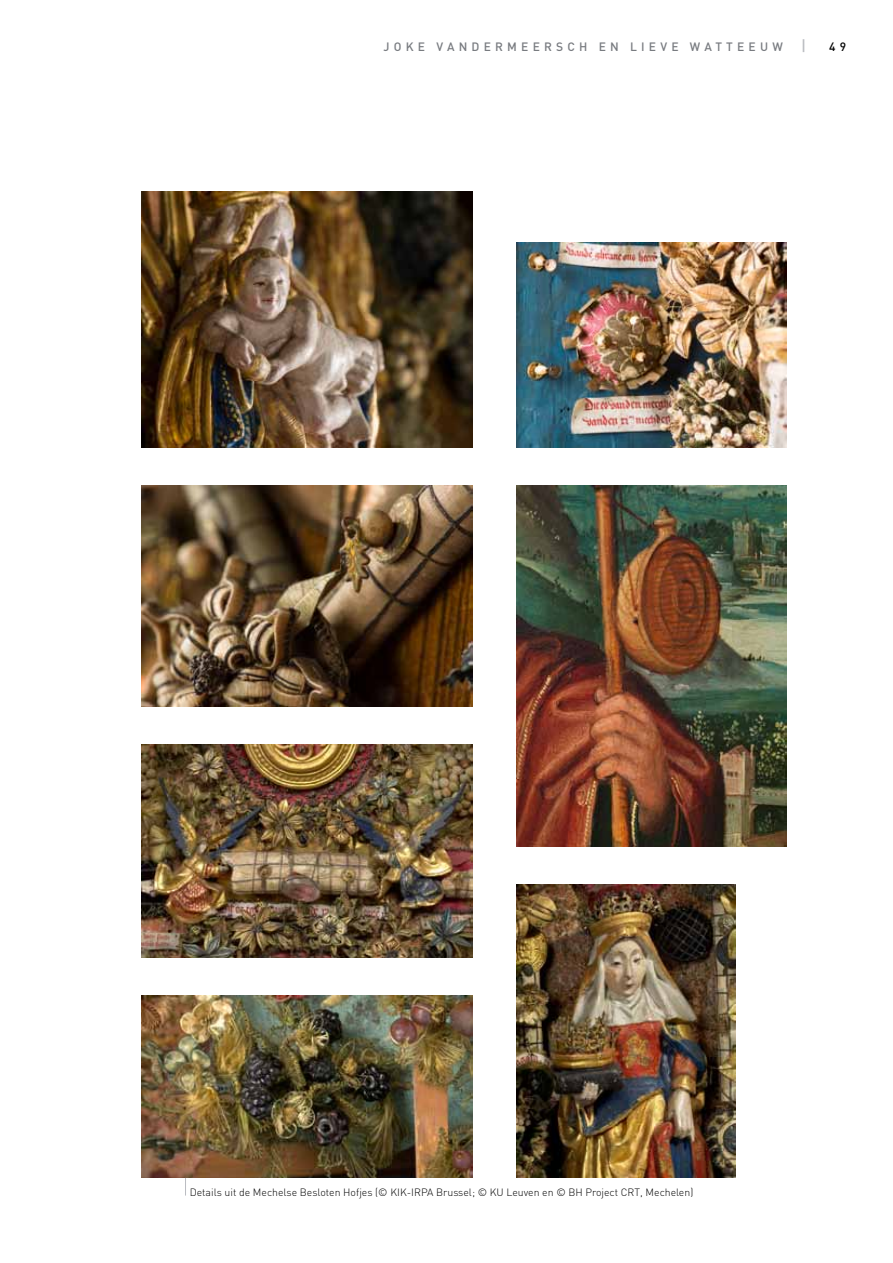
<style>
.page{position:relative;width:893px;height:1263px;background:#fff}
.page>*{position:absolute;margin:0;border:0;box-sizing:border-box;transform-origin:0 0}
.t1{font:500 12px "DIN";letter-spacing:.35em;color:#787b80}
.t2{font:500 12px "DIN";color:#000}
.t3{font:300 10.5px "DIN";color:#000}
.s1{font-size:15px;color:#babcc1}
</style>
<div class="page">
<img style="left:516px;top:243px;width:270px;height:205px">
<img style="left:141px;top:996px;width:331px;height:182px">
<img style="left:141px;top:745px;width:331px;height:213px">
<img style="left:516px;top:885px;width:220px;height:292px">
<img style="left:516px;top:486px;width:271px;height:361px">
<img style="left:141px;top:486px;width:331px;height:221px">
<img style="left:141px;top:191px;width:331px;height:257px">
<svg style="left:185px;top:1178px;width:1px;height:17px"></svg>
<p class="t1" style="left:384px;top:39px;width:424px">JOKE VANDERMEERSCH EN LIEVE WATTEEUW <span class="s1">|</span></p>
<p class="t2" style="left:829px;top:39px;width:18px">4 9</p>
<p class="t3" style="left:190px;top:1185px;width:505px">Details uit de Mechelse Besloten Hofjes (© KIK-IRPA Brussel; © KU Leuven en © BH Project CRT, Mechelen)</p>
</div>
